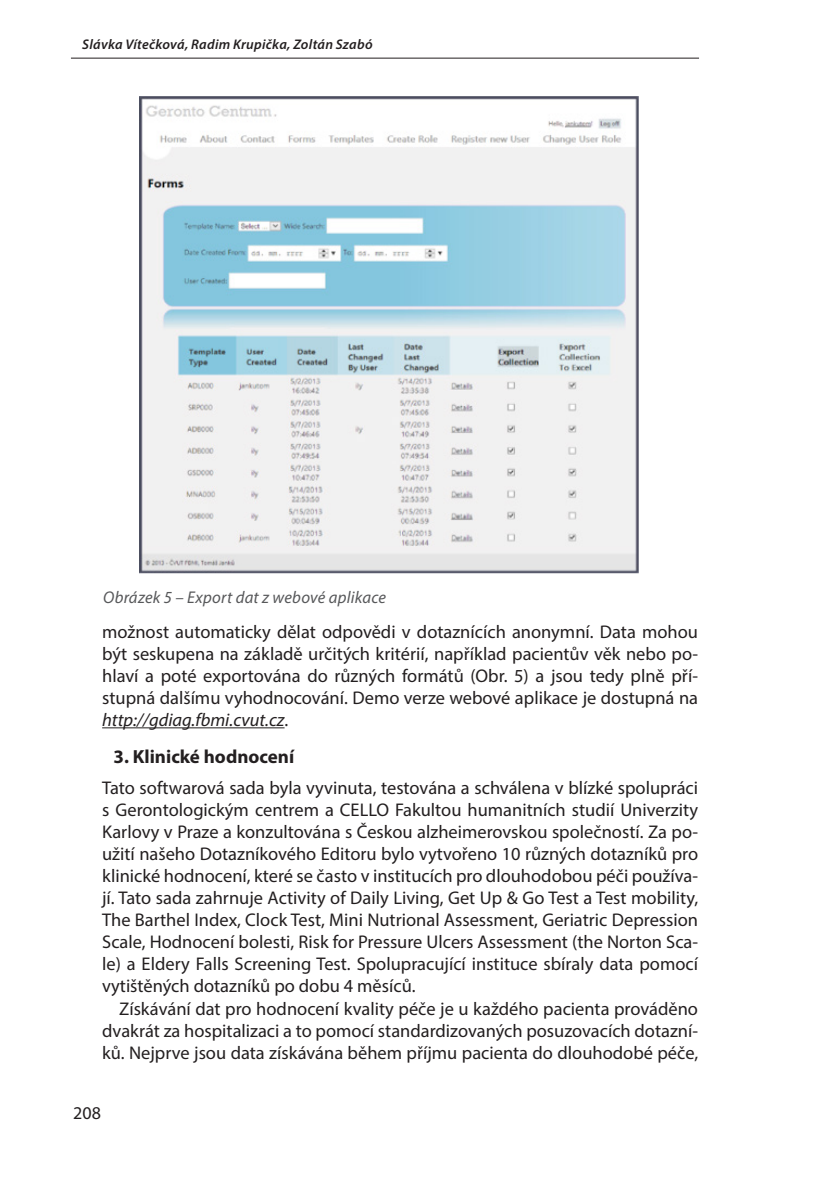
<style>
.page{position:relative;width:840px;height:1191px;background:#fff}
.page>*{position:absolute;margin:0;border:0;box-sizing:border-box;transform-origin:0 0}
.podnadpisy{font:700 19px "Myriad Pro";color:#231f20}
.prvni_odstavec{font:18.4px/22px "Myriad Pro";color:#231f20;text-align:justify}
.zakladni{font:18.4px/22px "Myriad Pro";color:#231f20;text-align:justify}
.t1{font:18px "Myriad Pro";color:#231f20}
.t2{font:italic 17px "Myriad Pro";letter-spacing:.015em;color:#57585a}
.t3{font:italic 600 14px "Myriad Pro";letter-spacing:.02em;color:#231f20}
.s1{font-style:italic}
</style>
<div class="page">
<hr style="left:71px;top:58px;width:627px;height:1px;background:#231f20">
<img style="left:140px;top:96px;width:498px;height:478px">
<hr style="left:102px;top:727px;width:182px;height:1px;background:#231f20">
<p class="t3" style="left:82px;top:35px;width:292px">Slávka Vítečková, Radim Krupička, Zoltán Szabó</p>
<p class="t2" style="left:103px;top:586px;width:284px">Obrázek 5 – Export dat z webové aplikace</p>
<p class="zakladni" style="left:102px;top:620px;width:597px">možnost automaticky dělat odpovědi v dotaznících anonymní. Data mohou být seskupena na základě určitých kritérií, například pacientův věk nebo po&shy;hlaví a poté exportována do různých formátů (Obr. 5) a jsou tedy plně pří&shy;stupná dalšímu vyhodnocování. Demo verze webové aplikace je dostupná na <span class="s1">http://gdiag.fbmi.cvut.cz</span>.</p>
<p class="podnadpisy" style="left:113px;top:744px;width:182px">3. Klinické hodnocení</p>
<p class="prvni_odstavec" style="left:102px;top:776px;width:597px">Tato softwarová sada byla vyvinuta, testována a schválena v blízké spolupráci s Gerontologickým centrem a CELLO Fakultou humanitních studií Univerzity Karlovy v Praze a konzultována s Českou alzheimerovskou společností. Za po&shy;užití našeho Dotazníkového Editoru bylo vytvořeno 10 různých dotazníků pro klinické hodnocení, které se často v institucích pro dlouhodobou péči používa&shy;jí. Tato sada zahrnuje Activity of Daily Living, Get Up &amp; Go Test a Test mobility, The Barthel Index, Clock Test, Mini Nutrional Assessment, Geriatric Depression Scale, Hodnocení bolesti, Risk for Pressure Ulcers Assessment (the Norton Sca&shy;le) a Eldery Falls Screening Test. Spolupracující instituce sbíraly data pomocí vytištěných dotazníků po dobu 4 měsíců.</p>
<p class="zakladni" style="left:102px;top:997px;width:597px;text-indent:17px">Získávání dat pro hodnocení kvality péče je u každého pacienta prováděno dvakrát za hospitalizaci a to pomocí standardizovaných posuzovacích dotazní&shy;ků. Nejprve jsou data získávána během příjmu pacienta do dlouhodobé péče,</p>
<p class="t1" style="left:73px;top:1102px;width:29px">208</p>
</div>
